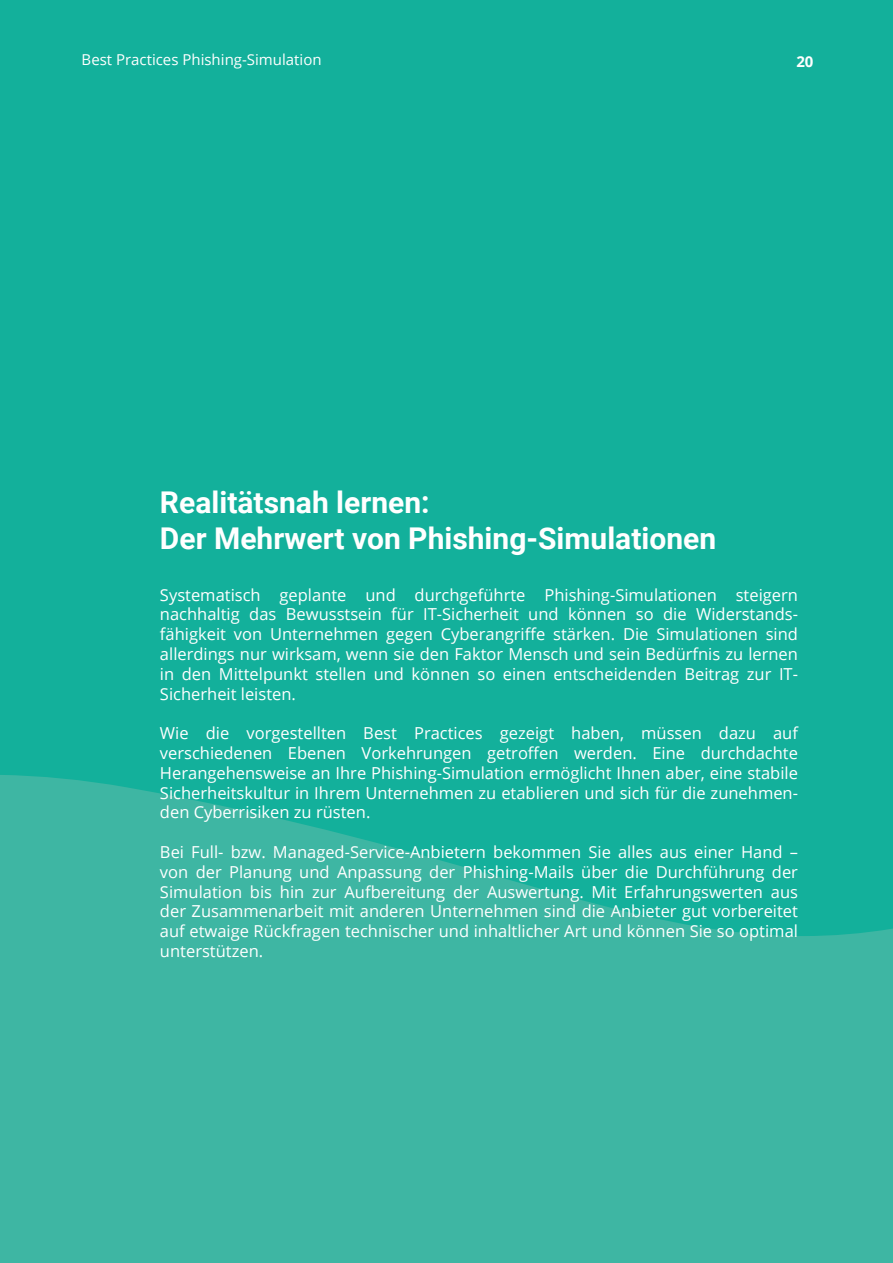
<style>
.page{position:relative;width:893px;height:1263px;background:#13b09b}
.page>*{position:absolute;margin:0;border:0;box-sizing:border-box;transform-origin:0 0}
.t1{font:700 30px/36px "Roboto";color:#fff}
.t2{font:16.5px/19.8px "Open Sans";color:#fff;text-align:justify}
.t3{font:15px "Open Sans";color:#fff}
.t4{font:700 15px "Open Sans";color:#fff}
</style>
<div class="page">
<svg style="left:0;top:775px;width:893px;height:488px;fill:#3eb6a3"></svg>
<p class="t3" style="left:82px;top:50px;width:241px">Best Practices Phishing-Simulation</p>
<p class="t4" style="left:796px;top:51px;width:19px">20</p>
<h1 class="t1" style="left:160px;top:483px;width:558px">Realitätsnah lernen:<br>Der Mehrwert von Phishing-Simulationen</h1>
<p class="t2" style="left:160px;top:584px;width:640px">Systematisch geplante und durchgeführte Phishing-Simulationen steigern nachhaltig das Bewusstsein für IT-Sicherheit und können so die Widerstands&shy;fähigkeit von Unternehmen gegen Cyberangriffe stärken. Die Simulationen sind allerdings nur wirksam, wenn sie den Faktor Mensch und sein Bedürfnis zu lernen in den Mittelpunkt stellen und können so einen entscheidenden Beitrag zur IT-Sicherheit leisten.</p>
<p class="t2" style="left:160px;top:723px;width:639px">Wie die vorgestellten Best Practices gezeigt haben, müssen dazu auf verschiedenen Ebenen Vorkehrungen getroffen werden. Eine durchdachte Herangehensweise an Ihre Phishing-Simulation ermöglicht Ihnen aber, eine stabile Sicherheitskultur in Ihrem Unternehmen zu etablieren und sich für die zunehmen&shy;den Cyberrisiken zu rüsten.</p>
<p class="t2" style="left:160px;top:842px;width:639px">Bei Full- bzw. Managed-Service-Anbietern bekommen Sie alles aus einer Hand – von der Planung und Anpassung der Phishing-Mails über die Durchführung der Simulation bis hin zur Aufbereitung der Auswertung. Mit Erfahrungswerten aus der Zusammenarbeit mit anderen Unternehmen sind die Anbieter gut vorbereitet auf etwaige Rückfragen technischer und inhaltlicher Art und können Sie so optimal unterstützen.</p>
</div>
